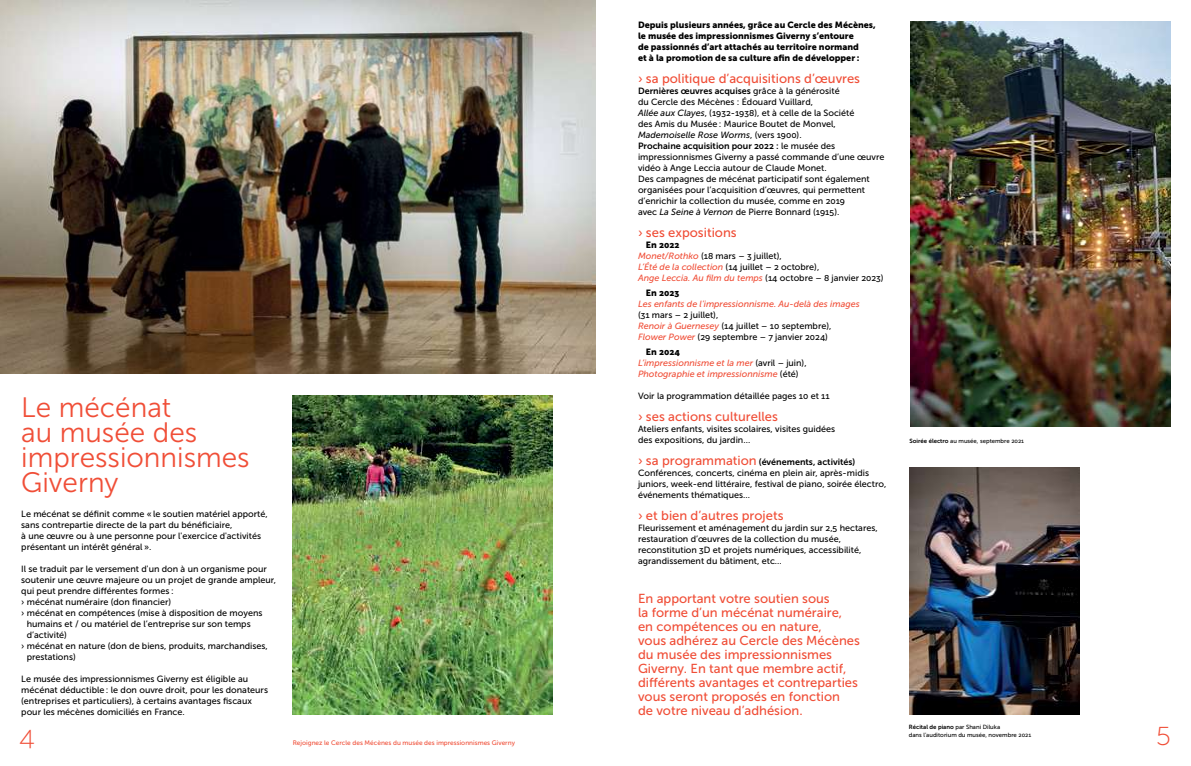
<style>
.page{position:relative;width:1191px;height:766px;background:#fff}
.page>*{position:absolute;margin:0;border:0;box-sizing:border-box;transform-origin:0 0}
.t1{font:28px/25px "Museo Sans 300";color:#f04e37}
.t2{font:28px "Museo Sans 100";color:#f04e37}
.t3{font:13px/14px "Museo Sans 500";color:#f04e37}
.t4{font:9px/11px "Museo Sans 500";color:#000}
.t5{font:9px/11px "Museo Sans 900";color:#000}
.t6{font:9px "Museo Sans 700";color:#000}
.t7{font:italic 9px/11px "Museo Sans 500";color:#f04e37}
.t8{font:6.5px "Museo Sans 500";color:#f04e37}
.t9{font:6px "Museo Sans 500";color:#000}
.t10{font:6px "Museo Sans 700";color:#000}
.s1{font-family:"Museo Sans 500"}
.s2{font-style:italic}
.s3{font-style:italic;color:#f04e37}
.s4{font-style:normal;color:#000}
.s5{font-family:"Museo Sans 500";font-size:13px;color:#f04e37}
.s6{font-family:"Museo Sans 700"}
</style>
<div class="page">
<img style="left:293px;top:395px;width:260px;height:319px">
<img style="left:0;top:0;width:595px;height:373px">
<img style="left:910px;top:21px;width:260px;height:405px">
<img style="left:909px;top:467px;width:170px;height:247px">
<h1 class="t1" style="left:21px;top:394px;width:230px">Le mécénat<br>au musée des impressionnismes<br>Giverny</h1>
<p class="t4" style="left:21px;top:508px;width:248px">Le mécénat se définit comme « le soutien matériel apporté, sans contrepartie directe de la part du bénéficiaire,<br>à une œuvre ou à une personne pour l'exercice d'activités présentant un intérêt général ».</p>
<p class="t4" style="left:21px;top:563px;width:247px">Il se traduit par le versement d'un don à un organisme pour</p>
<p class="t4" style="left:21px;top:574px;width:256px">soutenir une œuvre majeure ou un projet de grande ampleur,</p>
<p class="t4" style="left:21px;top:585px;width:154px">qui peut prendre différentes formes :</p>
<p class="t4" style="left:21px;top:596px;width:151px">› mécénat numéraire (don financier)</p>
<p class="t4" style="left:21px;top:607px;width:243px">› mécénat en compétences (mise à disposition de moyens</p>
<p class="t4" style="left:27px;top:618px;width:225px">humains et / ou matériel de l’entreprise sur son temps</p>
<p class="t4" style="left:27px;top:629px;width:42px">d’activité)</p>
<p class="t4" style="left:21px;top:640px;width:248px">› mécénat en nature (don de biens, produits, marchandises,</p>
<p class="t4" style="left:27px;top:651px;width:50px">prestations)</p>
<p class="t4" style="left:21px;top:673px;width:248px">Le musée des impressionnismes Giverny est éligible au mécénat déductible : le don ouvre droit, pour les donateurs (entreprises et particuliers), à certains avantages fiscaux pour les mécènes domiciliés en France.</p>
<h1 class="t2" style="left:19px;top:720px;width:18px">4</h1>
<p class="t8" style="left:293px;top:738px;width:224px">Rejoignez le Cercle des Mécènes du musée des impressionnismes Giverny</p>
<p class="t5" style="left:638px;top:19px;width:239px">Depuis plusieurs années, grâce au Cercle des Mécènes, le musée des impressionnismes Giverny s’entoure<br>de passionnés d’art attachés au territoire normand<br>et à la promotion de sa culture afin de développer :</p>
<h2 class="t3" style="left:638px;top:72px;width:223px">› sa politique d’acquisitions d’œuvres</h2>
<p class="t6" style="left:638px;top:86px;width:203px">Dernières œuvres acquises <span class="s1">grâce à la générosité</span></p>
<p class="t4" style="left:638px;top:96px;width:218px">du Cercle des Mécènes : Édouard Vuillard,<br><span class="s2">Allée aux Clayes</span>, (1932-1938), et à celle de la Société des Amis du Musée : Maurice Boutet de Monvel, <span class="s2">Mademoiselle Rose Worms</span>, (vers 1900).</p>
<p class="t6" style="left:638px;top:141px;width:199px">Prochaine acquisition pour 2022 : <span class="s1">le musée des</span></p>
<p class="t4" style="left:638px;top:151px;width:248px">impressionnismes Giverny a passé commande d’une œuvre vidéo à Ange Leccia autour de Claude Monet.<br>Des campagnes de mécénat participatif sont également organisées pour l’acquisition d’œuvres, qui permettent d’enrichir la collection du musée, comme en 2019<br>avec <span class="s2">La Seine à Vernon</span> de Pierre Bonnard (1915).</p>
<h2 class="t3" style="left:638px;top:226px;width:100px">› ses expositions</h2>
<p class="t5" style="left:646px;top:239px;width:35px">En 2022</p>
<p class="t4" style="left:638px;top:250px;width:247px"><span class="s3">Monet/Rothko</span> (18 mars – 3 juillet),<br><span class="s3">L’Été de la collection</span> (14 juillet – 2 octobre),<br><span class="s3">Ange Leccia. Au film du temps</span> (14 octobre – 8 janvier 2023)</p>
<p class="t5" style="left:646px;top:287px;width:35px">En 2023</p>
<p class="t7" style="left:638px;top:298px;width:223px">Les enfants de l'impressionnisme. Au-delà des images</p>
<p class="t4" style="left:638px;top:309px;width:195px">(31 mars – 2 juillet),<br><span class="s3">Renoir à Guernesey</span> (14 juillet – 10 septembre),<br><span class="s3">Flower Power</span> (29 septembre – 7 janvier 2024)</p>
<p class="t5" style="left:646px;top:346px;width:36px">En 2024</p>
<p class="t7" style="left:638px;top:357px;width:170px">L’impressionnisme et la mer <span class="s4">(avril – juin),<br></span>Photographie et impressionnisme <span class="s4">(été)</span></p>
<p class="t4" style="left:638px;top:390px;width:193px">Voir la programmation détaillée pages 10 et 11</p>
<h2 class="t3" style="left:638px;top:410px;width:141px">› ses actions culturelles</h2>
<p class="t4" style="left:638px;top:423px;width:199px">Ateliers enfants, visites scolaires, visites guidées des expositions, du jardin…</p>
<p class="t6" style="left:638px;top:457px;width:219px"><span class="s5">› sa programmation</span> (événements, activités)</p>
<p class="t4" style="left:638px;top:467px;width:250px">Conférences, concerts, cinéma en plein air, après-midis juniors, week-end littéraire, festival de piano, soirée électro, événements thématiques…</p>
<h2 class="t3" style="left:638px;top:509px;width:147px">› et bien d’autres projets</h2>
<p class="t4" style="left:638px;top:522px;width:241px">Fleurissement et aménagement du jardin sur 2,5 hectares, restauration d’œuvres de la collection du musée, reconstitution 3D et projets numériques, accessibilité, agrandissement du bâtiment, etc…</p>
<p class="t3" style="left:638px;top:591px;width:223px">En apportant votre soutien sous<br>la forme d’un mécénat numéraire, en compétences ou en nature,<br>vous adhérez au Cercle des Mécènes du musée des impressionnismes<br>Giverny. En tant que membre actif, différents avantages et contreparties vous seront proposés en fonction<br>de votre niveau d’adhésion.</p>
<p class="t9" style="left:909px;top:437px;width:116px"><span class="s6">Soirée électro</span> au musée, septembre 2021</p>
<p class="t10" style="left:909px;top:723px;width:93px">Récital de piano <span class="s1">par Shani Diluka</span></p>
<p class="t9" style="left:909px;top:731px;width:124px">dans l'auditorium du musée, novembre 2021</p>
<h1 class="t2" style="left:1156px;top:717px;width:16px">5</h1>
</div>
